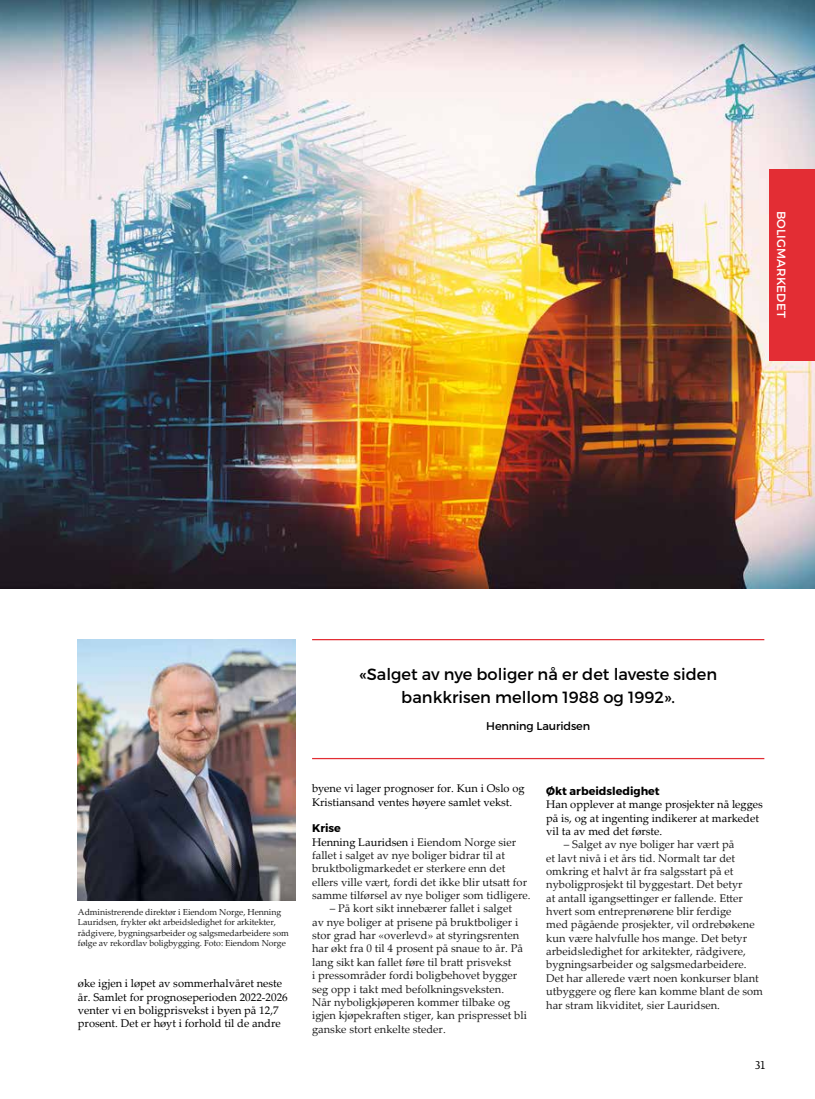
<style>
.page{position:relative;width:815px;height:1099px;background:#fff}
.page>*{position:absolute;margin:0;border:0;box-sizing:border-box;transform-origin:0 0}
.t1{font:16.25px/22.5px "Montserrat";color:#000;text-align:center}
.t2{font:11.88px "Montserrat";letter-spacing:.01em;color:#fff}
.t3{font:11.25px "Montserrat";letter-spacing:-.01em;color:#000}
.t4{font:11.12px/13.4px "Palatino Linotype";color:#1f1f1f}
.t5{font:11.12px/13.4px "Palatino Linotype";color:#000}
.t6{font:700 11.12px "Montserrat";color:#000}
.t7{font:10.62px "Fedra Serif B Std";color:#000}
.t8{font:8.75px/10.5px "Palatino Linotype";letter-spacing:-.01em;color:#1f1f1f}
.s1{color:#000}
.s2{color:#1b1b1b}
</style>
<div class="page">
<img style="left:0;top:0;width:815px;height:588px">
<div style="left:770px;top:169px;width:45px;height:192px;background:#e32d34"></div>
<img style="left:78px;top:639px;width:217px;height:261px">
<hr style="left:312px;top:639px;width:452px;height:1px;background:#e32d34">
<hr style="left:312px;top:758px;width:452px;height:1px;background:#e32d34">
<p class="t2" style="left:789px;top:211px;width:108px;rotate:90deg">BOLIGMARKEDET</p>
<p class="t8" style="left:78px;top:906px;width:212px">Administrerende direktør i Eiendom Norge, Henning Lauridsen, frykter økt arbeidsledighet for arkitekter, rådgivere, bygningsarbeider og salgsmedarbeidere som følge av rekordlav boligbygging. Foto: Eiendom Norge</p>
<p class="t5" style="left:78px;top:976px;width:211px">øke igjen i løpet av sommerhalvåret neste år. Samlet for prognoseperioden 2022-2026 venter vi en boligprisvekst i byen på 12,7 prosent. Det er høyt i forhold til de andre</p>
<h1 class="t1" style="left:359px;top:663px;width:359px">«Salget av nye boliger nå er det laveste siden bankkrisen mellom 1988 og 1992».</h1>
<p class="t3" style="left:486px;top:719px;width:105px">Henning Lauridsen</p>
<p class="t5" style="left:312px;top:781px;width:214px">byene vi lager prognoser for. Kun i Oslo og<br>Kristiansand ventes høyere samlet vekst.</p>
<p class="t6" style="left:312px;top:821px;width:30px">Krise</p>
<p class="t4" style="left:312px;top:834px;width:220px"><span class="s1">Henning Lauridsen</span> <span class="s2">i Eiendom Norge sier </span>fallet i salget av nye boliger bidrar til at bruktboligmarkedet er sterkere enn det ellers ville vært, fordi det ikke blir utsatt for samme tilførsel av nye boliger som tidligere.</p>
<p class="t4" style="left:312px;top:901px;width:216px;text-indent:18px">– På kort sikt innebærer fallet i salget<br>av nye boliger at prisene på bruktboliger i stor grad har «overlevd» at styringsrenten har økt fra 0 til 4 prosent på snaue to år. På lang sikt kan fallet føre til bratt prisvekst<br>i pressområder fordi boligbehovet bygger seg opp i takt med befolkningsveksten.<br>Når nyboligkjøperen kommer tilbake og igjen kjøpekraften stiger, kan prispresset bli ganske stort enkelte steder.</p>
<p class="t6" style="left:546px;top:784px;width:115px">Økt arbeidsledighet</p>
<p class="t5" style="left:546px;top:797px;width:218px">Han opplever at mange prosjekter nå legges på is, og at ingenting indikerer at markedet vil ta av med det første.</p>
<p class="t4" style="left:546px;top:837px;width:218px;text-indent:18px">– Salget av nye boliger har vært på<br>et lavt nivå i et års tid. Normalt tar det omkring et halvt år fra salgsstart på et nyboligprosjekt til byggestart. Det betyr<br>at antall igangsettinger er fallende. Etter hvert som entreprenørene blir ferdige<br>med pågående prosjekter, vil ordrebøkene kun være halvfulle hos mange. Det betyr arbeidsledighet for arkitekter, rådgivere, bygningsarbeider og salgsmedarbeidere.<br>Det har allerede vært noen konkurser blant utbyggere og flere kan komme blant de som har stram likviditet, sier Lauridsen.</p>
<p class="t7" style="left:755px;top:1057px;width:12px">31</p>
</div>
